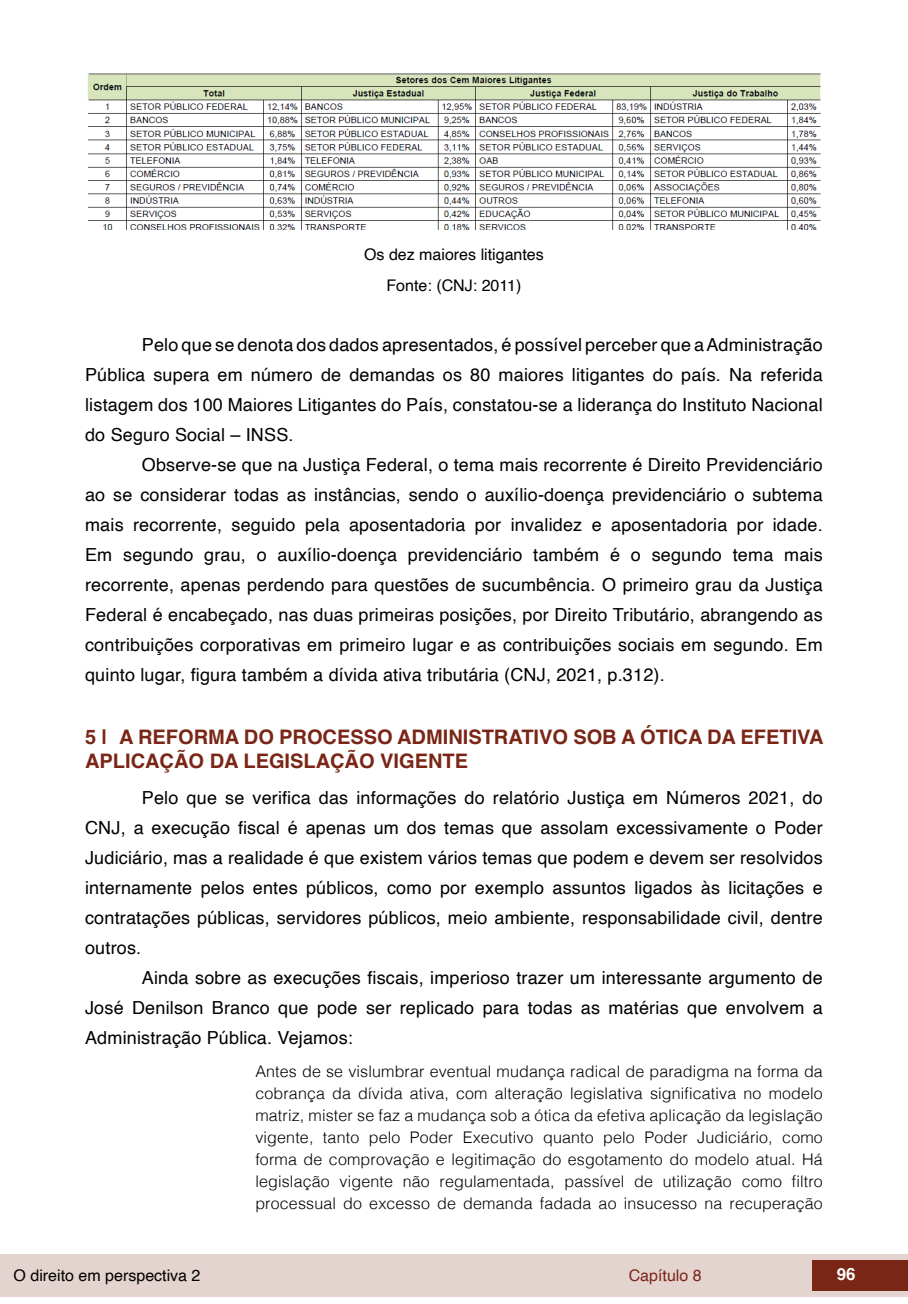
<style>
.page{position:relative;width:908px;height:1304px;background:#fff}
.page>*{position:absolute;margin:0;border:0;box-sizing:border-box;transform-origin:0 0}
.t1{font:700 20px/24px "Helvetica";color:#7a2616}
.t2{font:18px/30px "Helvetica";letter-spacing:.01em;color:#000;text-align:justify}
.t3{font:700 16.8px "Helvetica";color:#fff}
.t4{font:300 16px/22px "Helvetica";letter-spacing:.01em;color:#000;text-align:justify}
.t5{font:16px/30.6px "Helvetica";color:#000;text-align:center}
.t6{font:16px "Helvetica";color:#7a2616}
</style>
<div class="page">
<div style="left:0;top:1254px;width:906px;height:43px;background:#e4d4d0"></div>
<div style="left:812px;top:1261px;width:95px;height:30px;background:#7a2616"></div>
<img style="left:88px;top:74px;width:733px;height:156px">
<p class="t5" style="left:364px;top:240px;width:181px">Os dez maiores litigantes<br>Fonte: (CNJ: 2011)</p>
<p class="t2" style="left:85px;top:330px;width:738px;text-indent:57px">Pelo que se denota dos dados apresentados, é possível perceber que a Administração Pública supera em número de demandas os 80 maiores litigantes do país. Na referida listagem dos 100 Maiores Litigantes do País, constatou-se a liderança do Instituto Nacional do Seguro Social – INSS.</p>
<p class="t2" style="left:85px;top:450px;width:738px;text-indent:57px">Observe-se que na Justiça Federal, o tema mais recorrente é Direito Previdenciário ao se considerar todas as instâncias, sendo o auxílio-doença previdenciário o subtema mais recorrente, seguido pela aposentadoria por invalidez e aposentadoria por idade.<br>Em segundo grau, o auxílio-doença previdenciário também é o segundo tema mais recorrente, apenas perdendo para questões de sucumbência. O primeiro grau da Justiça Federal é encabeçado, nas duas primeiras posições, por Direito Tributário, abrangendo as contribuições corporativas em primeiro lugar e as contribuições sociais em segundo. Em quinto lugar, figura também a dívida ativa tributária (CNJ, 2021, p.312).</p>
<p class="t1" style="left:85px;top:727px;width:739px">5 | A REFORMA DO PROCESSO ADMINISTRATIVO SOB A ÓTICA DA EFETIVA<br>APLICAÇÃO DA LEGISLAÇÃO VIGENTE</p>
<p class="t2" style="left:85px;top:783px;width:738px;text-indent:57px">Pelo que se verifica das informações do relatório Justiça em Números 2021, do CNJ, a execução fiscal é apenas um dos temas que assolam excessivamente o Poder Judiciário, mas a realidade é que existem vários temas que podem e devem ser resolvidos internamente pelos entes públicos, como por exemplo assuntos ligados às licitações e contratações públicas, servidores públicos, meio ambiente, responsabilidade civil, dentre outros.</p>
<p class="t2" style="left:85px;top:963px;width:738px;text-indent:57px">Ainda sobre as execuções fiscais, imperioso trazer um interessante argumento de José Denilson Branco que pode ser replicado para todas as matérias que envolvem a Administração Pública. Vejamos:</p>
<p class="t4" style="left:255px;top:1059px;width:568px">Antes de se vislumbrar eventual mudança radical de paradigma na forma da cobrança da dívida ativa, com alteração legislativa significativa no modelo matriz, mister se faz a mudança sob a ótica da efetiva aplicação da legislação vigente, tanto pelo Poder Executivo quanto pelo Poder Judiciário, como forma de comprovação e legitimação do esgotamento do modelo atual. Há legislação vigente não regulamentada, passível de utilização como filtro processual do excesso de demanda fadada ao insucesso na recuperação</p>
<p class="t5" style="left:14px;top:1260px;width:188px">O direito em perspectiva 2</p>
<p class="t6" style="left:628px;top:1263px;width:74px">Capítulo 8</p>
<p class="t3" style="left:836px;top:1264px;width:20px">96</p>
</div>
